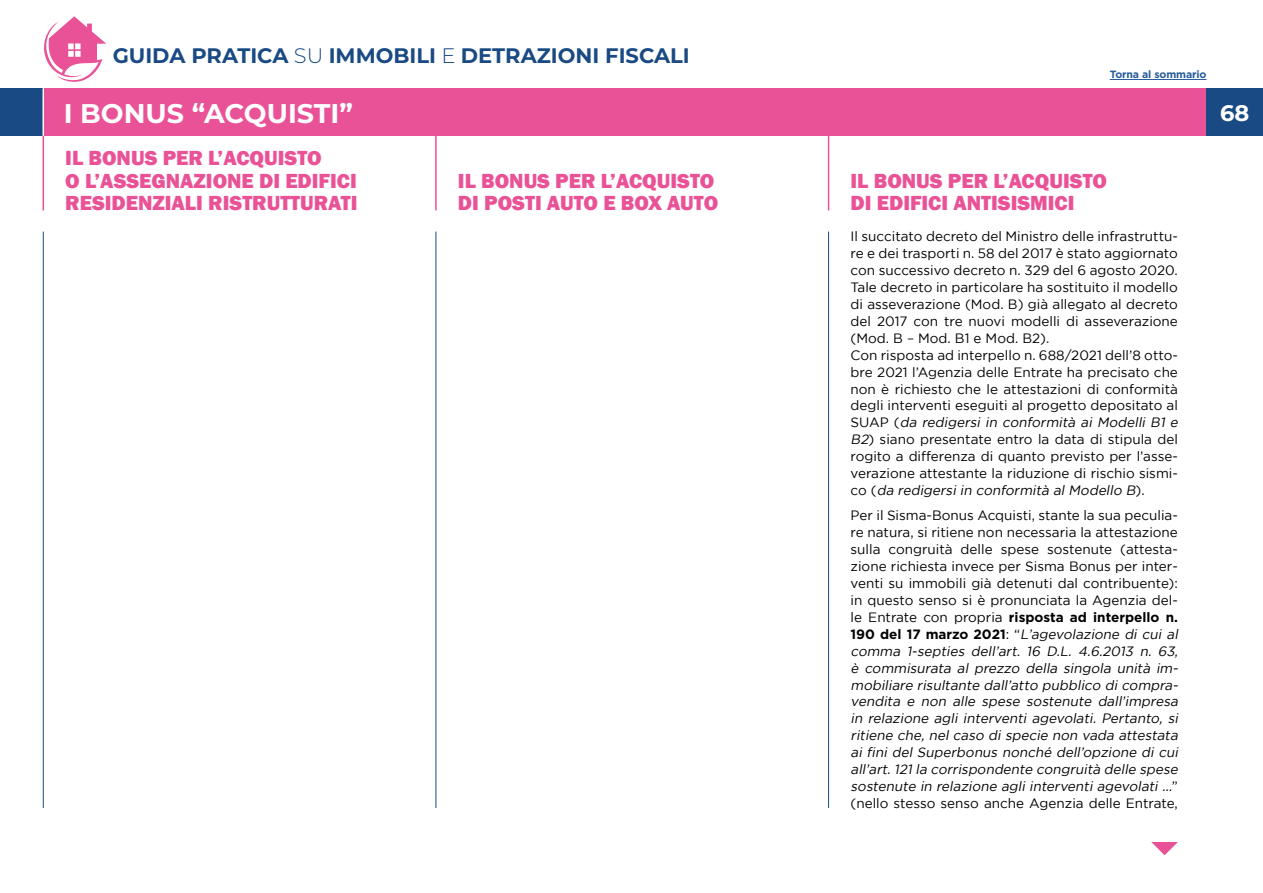
<style>
.page{position:relative;width:1263px;height:893px;background:#fff}
.page>*{position:absolute;margin:0;border:0;box-sizing:border-box;transform-origin:0 0}
.t1{font:700 27px "Montserrat";color:#fff}
.t2{font:700 22.5px "Montserrat";color:#fff}
.t3{font:800 21px/22.5px "Franklin Gothic";color:#ea5297}
.t4{font:700 21px "Montserrat";color:#194a83}
.t5{font:13.5px/17px "Gotham";color:#000}
.t6{font:italic 13.5px/17px "Gotham";color:#000}
.t7{font:700 13.5px "Gotham Pro";color:#000}
.t8{font:700 10.5px "Gotham Pro";letter-spacing:-.01em;color:#275b9b}
.s1{font-weight:300}
.s2{font-style:italic}
.s3{font-family:"Gotham";font-weight:400}
.s4{font-family:"Gotham Pro";font-weight:700;font-style:normal}
.s5{font-style:normal}
</style>
<div class="page">
<div style="left:0;top:89px;width:43px;height:47px;background:#194a83"></div>
<div style="left:44px;top:89px;width:1162px;height:47px;background:#ea5297"></div>
<svg style="left:1151px;top:842px;width:27px;height:13px"></svg>
<svg style="left:44px;top:16px;width:62px;height:66px"></svg>
<div style="left:1206px;top:89px;width:57px;height:47px;background:#194a83"></div>
<hr style="left:828px;top:232px;width:1px;height:576px;background:#194a83">
<hr style="left:435px;top:232px;width:1px;height:576px;background:#194a83">
<hr style="left:43px;top:232px;width:1px;height:576px;background:#194a83">
<hr style="left:1110px;top:79px;width:96px;height:1px;background:#275b9b">
<hr style="left:828px;top:136px;width:1px;height:74px;background:#ea5297">
<hr style="left:435px;top:136px;width:2px;height:74px;background:#ea5297">
<hr style="left:43px;top:136px;width:1px;height:74px;background:#ea5297">
<h3 class="t4" style="left:113px;top:41px;width:579px">GUIDA PRATICA <span class="s1">SU</span> IMMOBILI <span class="s1">E</span> DETRAZIONI FISCALI</h3>
<h1 class="t1" style="left:64px;top:94px;width:291px">I BONUS “ACQUISTI”</h1>
<h2 class="t2" style="left:1220px;top:97px;width:31px">68</h2>
<p class="t8" style="left:1110px;top:68px;width:98px">Torna al sommario</p>
<h3 class="t3" style="left:65px;top:147px;width:294px">IL BONUS PER L’ACQUISTO<br>O L’ASSEGNAZIONE DI EDIFICI<br>RESIDENZIALI RISTRUTTURATI</h3>
<h3 class="t3" style="left:458px;top:170px;width:262px">IL BONUS PER L’ACQUISTO<br>DI POSTI AUTO E BOX AUTO</h3>
<h3 class="t3" style="left:850px;top:170px;width:258px">IL BONUS PER L’ACQUISTO<br>DI EDIFICI ANTISISMICI</h3>
<p class="t5" style="left:850px;top:228px;width:331px">Il succitato decreto del Ministro delle infrastruttu&shy;re e dei trasporti n. 58 del 2017 è stato aggiornato con successivo decreto n. 329 del 6 agosto 2020.<br>Tale decreto in particolare ha sostituito il modello di asseverazione (Mod. B) già allegato al decreto del 2017 con tre nuovi modelli di asseverazione (Mod. B – Mod. B1 e Mod. B2).<br>Con risposta ad interpello n. 688/2021 dell’8 otto&shy;bre 2021 l’Agenzia delle Entrate ha precisato che non è richiesto che le attestazioni di conformità degli interventi eseguiti al progetto depositato al S U A P ( <span class="s2">da redigersi in conformità ai Modelli B1 e B2</span>) siano presentate entro la data di stipula del rogito a differenza di quanto previsto per l’asse&shy;verazione attestante la riduzione di rischio sismi&shy;c o ( <span class="s2">da redigersi in conformità al Modello B</span>) .</p>
<p class="t5" style="left:850px;top:507px;width:329px;text-align:justify">Per il Sisma-Bonus Acquisti, stante la sua peculia&shy;re natura, si ritiene non necessaria la attestazione sulla congruità delle spese sostenute (attesta&shy;zione richiesta invece per Sisma Bonus per inter&shy;venti su immobili già detenuti dal contribuente): in questo senso si è pronunciata la Agenzia del-</p>
<p class="t7" style="left:850px;top:609px;width:329px"><span class="s3">le Entrate con propria</span> risposta ad interpello n.</p>
<p class="t6" style="left:850px;top:625px;width:331px"><span class="s4">1 9 0 d e l 1 7 m a rzo 2 021</span> <span class="s5">: “</span> L’agevolazione di cui al comma 1-septies dell’art. 16 D.L. 4.6.2013 n. 63, è commisurata al prezzo della singola unità im&shy;mobiliare risultante dall’atto pubblico di compra&shy;vendita e non alle spese sostenute dall’impresa in relazione agli interventi agevolati. Pertanto, si ritiene che, nel caso di specie non vada attestata ai fini del Superbonus nonché dell’opzione di cui all’art. 121 la corrispondente congruità delle spese sostenute in relazione agli interventi agevolati ...<span class="s5">” (nello stesso senso anche Agenzia delle Entrate,</span></p>
</div>
